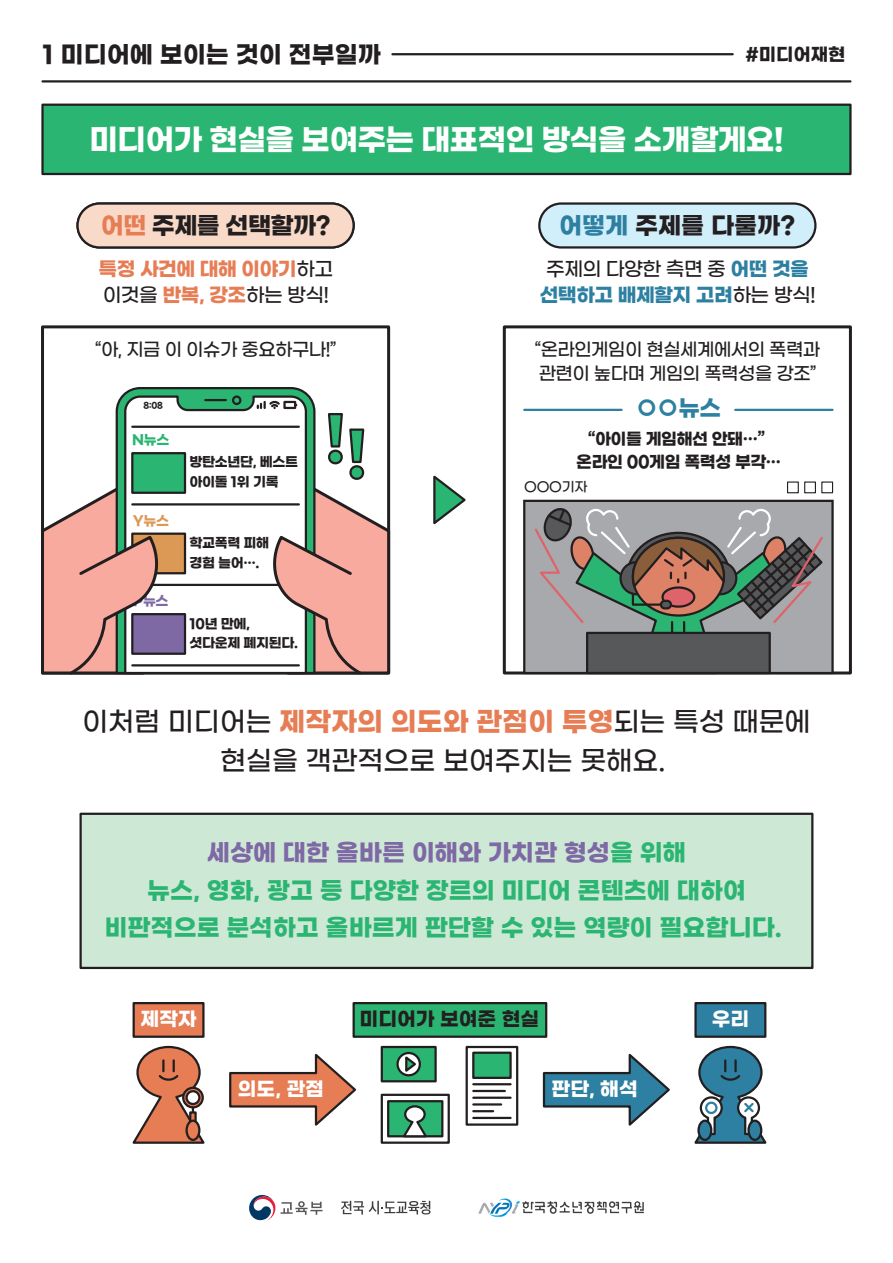
<style>
.page{position:relative;width:893px;height:1263px;background:#fff}
.page>*{position:absolute;margin:0;border:0;box-sizing:border-box;transform-origin:0 0}
.t1{font:700 30px "Gmarket Sans";letter-spacing:-.025em;color:#fff}
.t2{font:500 27px/39px "Gmarket Sans";color:#231f20;text-align:center}
.t3{font:700 24px/37.5px "Gmarket Sans";color:#2bb572;text-align:center}
.t4{font:700 24px "Gmarket Sans";color:#231f20}
.t5{font:700 24px "Gmarket Sans";letter-spacing:-.025em;color:#231f20}
.t6{font:700 22.5px "Gmarket Sans";color:#2d80a1}
.t7{font:500 19.5px/25.5px "Gmarket Sans";letter-spacing:-.025em;color:#231f20;text-align:center}
.t8{font:700 19.5px/25.5px "Gmarket Sans";letter-spacing:-.025em;color:#e67d55}
.t9{font:700 19.5px "Gmarket Sans";color:#fff}
.t10{font:700 19.5px "Gmarket Sans";color:#231f20}
.t11{font:500 18px/24px "Gmarket Sans";letter-spacing:-.025em;color:#231f20}
.t12{font:700 18px "Gmarket Sans";color:#231f20}
.t13{font:700 16.5px/23px "Gmarket Sans";letter-spacing:-.025em;color:#231f20;text-align:center}
.t14{font:700 13.5px/19.5px "Gmarket Sans";letter-spacing:-.025em;color:#231f20}
.t15{font:500 13.5px "Gmarket Sans";letter-spacing:-.025em;color:#231f20}
.t16{font:700 13.5px "Gmarket Sans";color:#2bb572}
.t17{font:700 13.5px "Gmarket Sans";color:#dc9855}
.t18{font:700 13.5px "Gmarket Sans";color:#7e69a5}
.t19{font:700 8.4px "Gmarket Sans";color:#231f20}
.s1{color:#e67d55}
.s2{font-weight:500;color:#231f20}
.s3{font-weight:700;color:#2d80a1}
.s4{color:#2d80a1}
.s5{font-weight:700;color:#e67d55}
.s6{color:#7e69a5}
</style>
<div class="page">
<div style="left:41px;top:104px;width:811px;height:71px;background:#2bb572;border:2px solid #231f20"></div>
<hr style="left:392px;top:53px;width:341px;height:2px;background:#231f20">
<hr style="left:43px;top:80px;width:807px;height:3px;background:#231f20">
<div style="left:79px;top:813px;width:734px;height:156px;background:#cee8d6;border:2px solid #231f20"></div>
<div style="left:133px;top:1002px;width:72px;height:36px;background:#e67d55;border:2px solid #231f20"></div>
<svg style="left:229px;top:1053px;width:127px;height:73px"></svg>
<svg style="left:542px;top:1053px;width:128px;height:73px"></svg>
<div style="left:353px;top:1002px;width:194px;height:36px;background:#2bb572;border:2px solid #231f20"></div>
<div style="left:381px;top:1046px;width:56px;height:36px;background:#2bb572;border:2px solid #231f20"></div>
<svg style="left:398px;top:1053px;width:22px;height:22px"></svg>
<div style="left:396px;top:1052px;width:25px;height:24px;border:2px solid #231f20;border-radius:50%"></div>
<svg style="left:403px;top:1054px;width:16px;height:21px"></svg>
<div style="left:381px;top:1094px;width:69px;height:50px;background:#fff;border:2px solid #231f20"></div>
<div style="left:387px;top:1100px;width:56px;height:37px;background:#2bb572;border:2px solid #231f20"></div>
<div style="left:466px;top:1046px;width:52px;height:80px;border:2px solid #231f20"></div>
<div style="left:472px;top:1051px;width:40px;height:28px;background:#2bb572;border:2px solid #231f20"></div>
<hr style="left:473px;top:1083px;width:38px;height:2px;background:#231f20">
<hr style="left:473px;top:1090px;width:32px;height:2px;background:#231f20">
<hr style="left:473px;top:1096px;width:38px;height:3px;background:#231f20">
<hr style="left:473px;top:1103px;width:28px;height:2px;background:#231f20">
<hr style="left:473px;top:1110px;width:20px;height:2px;background:#231f20">
<hr style="left:473px;top:1117px;width:38px;height:2px;background:#231f20">
<svg style="left:400px;top:1105px;width:29px;height:33px"></svg>
<div style="left:694px;top:1002px;width:72px;height:36px;background:#2d80a1;border:2px solid #231f20"></div>
<svg style="left:694px;top:1045px;width:73px;height:99px"></svg>
<svg style="left:132px;top:1045px;width:73px;height:99px"></svg>
<div style="left:190px;top:1112px;width:6px;height:15px;background:#e67d55"></div>
<div style="left:189px;top:1111px;width:8px;height:17px;border:2px solid #231f20"></div>
<svg style="left:187px;top:1121px;width:12px;height:19px"></svg>
<div style="left:185px;top:1119px;width:15px;height:22px;border:2px solid #231f20;border-radius:50%"></div>
<div style="left:78px;top:204px;width:276px;height:43px;background:#f9dac8;border-radius:22px"></div>
<div style="left:76px;top:202px;width:279px;height:47px;border:2px solid #231f20;border-radius:22px"></div>
<svg style="left:433px;top:475px;width:33px;height:50px"></svg>
<div style="left:539px;top:204px;width:276px;height:43px;background:#d1eefb;border-radius:22px"></div>
<div style="left:538px;top:202px;width:278px;height:47px;border:2px solid #231f20;border-radius:22px"></div>
<div style="left:41px;top:325px;width:349px;height:349px;background:#fff;border:3px solid #231f20"></div>
<svg style="left:115px;top:387px;width:198px;height:91px"></svg>
<svg style="left:123px;top:394px;width:185px;height:281px"></svg>
<div style="left:232px;top:395px;width:9px;height:10px;border:2px solid #231f20;border-radius:50%"></div>
<hr style="left:205px;top:399px;width:21px;height:2px;background:#231f20">
<hr style="left:132px;top:426px;width:167px;height:2px;background:#231f20">
<hr style="left:132px;top:503px;width:167px;height:2px;background:#231f20">
<div style="left:131px;top:452px;width:55px;height:42px;background:#2bb572;border:2px solid #231f20"></div>
<hr style="left:132px;top:584px;width:167px;height:2px;background:#231f20">
<div style="left:131px;top:532px;width:55px;height:42px;background:#dc9855;border:2px solid #231f20"></div>
<hr style="left:132px;top:664px;width:167px;height:2px;background:#231f20">
<div style="left:131px;top:613px;width:55px;height:42px;background:#7e69a5;border:2px solid #231f20"></div>
<svg style="left:41px;top:478px;width:122px;height:197px"></svg>
<svg style="left:257px;top:401px;width:134px;height:274px"></svg>
<div style="left:503px;top:325px;width:349px;height:349px;background:#fff;border:3px solid #231f20"></div>
<hr style="left:524px;top:409px;width:98px;height:2px;background:#2d80a1">
<hr style="left:735px;top:409px;width:97px;height:2px;background:#2d80a1">
<div style="left:821px;top:481px;width:12px;height:12px;border:1px solid #231f20"></div>
<div style="left:804px;top:481px;width:12px;height:12px;border:1px solid #231f20"></div>
<div style="left:787px;top:481px;width:12px;height:12px;border:1px solid #231f20"></div>
<div style="left:523px;top:500px;width:311px;height:174px;background:#a8a9ad;border:2px solid #231f20"></div>
<svg style="left:533px;top:508px;width:292px;height:167px"></svg>
<svg style="left:478px;top:1198px;width:166px;height:19px"></svg>
<svg style="left:249px;top:1195px;width:26px;height:25px"></svg>
<svg style="left:281px;top:1201px;width:42px;height:14px"></svg>
<svg style="left:341px;top:1201px;width:89px;height:13px"></svg>
<p class="t4" style="left:43px;top:41px;width:340px">1 미디어에 보이는 것이 전부일까</p>
<p class="t12" style="left:745px;top:45px;width:101px">#미디어재현</p>
<p class="t1" style="left:89px;top:123px;width:696px">미디어가 현실을 보여주는 대표적인 방식을 소개할게요!</p>
<p class="t5" style="left:101px;top:213px;width:231px"><span class="s1">어떤</span> 주제를 선택할까?</p>
<p class="t8" style="left:98px;top:257px;width:236px">특정 사건에 대해 이야기<span class="s2">하고 이것을</span> 반복, 강조<span class="s2">하는 방식!</span></p>
<p class="t7" style="left:540px;top:257px;width:277px">주제의 다양한 측면 중 <span class="s3">어떤 것을 선택하고 배제할지 고려</span>하는 방식!</p>
<p class="t4" style="left:559px;top:213px;width:238px"><span class="s4">어떻게</span> 주제를 다룰까?</p>
<p class="t11" style="left:95px;top:338px;width:243px">“아, 지금 이 이슈가 중요하구나!”</p>
<p class="t19" style="left:144px;top:400px;width:21px">8:08</p>
<p class="t16" style="left:132px;top:432px;width:39px">N뉴스</p>
<p class="t17" style="left:133px;top:513px;width:38px">Y뉴스</p>
<p class="t18" style="left:133px;top:593px;width:37px">P뉴스</p>
<p class="t14" style="left:189px;top:453px;width:110px">방탄소년단, 베스트 아이돌 1위 기록</p>
<p class="t14" style="left:189px;top:534px;width:81px">학교폭력 피해 경험 늘어….</p>
<p class="t14" style="left:189px;top:615px;width:110px">10년 만에, 셧다운제 폐지된다.</p>
<p class="t11" style="left:535px;top:338px;width:287px">“온라인게임이 현실세계에서의 폭력과 관련이 높다며 게임의 폭력성을 강조”</p>
<p class="t6" style="left:636px;top:395px;width:86px">○○뉴스</p>
<p class="t13" style="left:576px;top:428px;width:206px">“아이들 게임해선 안돼…” 온라인 00게임 폭력성 부각…</p>
<p class="t15" style="left:524px;top:480px;width:65px">OOO기자</p>
<p class="t2" style="left:82px;top:704px;width:730px">이처럼 미디어는 <span class="s5">제작자의 의도와 관점이 투영</span>되는 특성 때문에 현실을 객관적으로 보여주지는 못해요.</p>
<p class="t3" style="left:104px;top:835px;width:679px"><span class="s6">세상에 대한 올바른 이해와 가치관 형성</span>을 위해<br>뉴스, 영화, 광고 등 다양한 장르의 미디어 콘텐츠에 대하여 비판적으로 분석하고 올바르게 판단할 수 있는 역량이 필요합니다.</p>
<p class="t9" style="left:140px;top:1008px;width:58px">제작자</p>
<p class="t10" style="left:360px;top:1008px;width:181px">미디어가 보여준 현실</p>
<p class="t9" style="left:712px;top:1008px;width:39px">우리</p>
<p class="t9" style="left:238px;top:1078px;width:88px">의도, 관점</p>
<p class="t9" style="left:552px;top:1078px;width:88px">판단, 해석</p>
</div>
